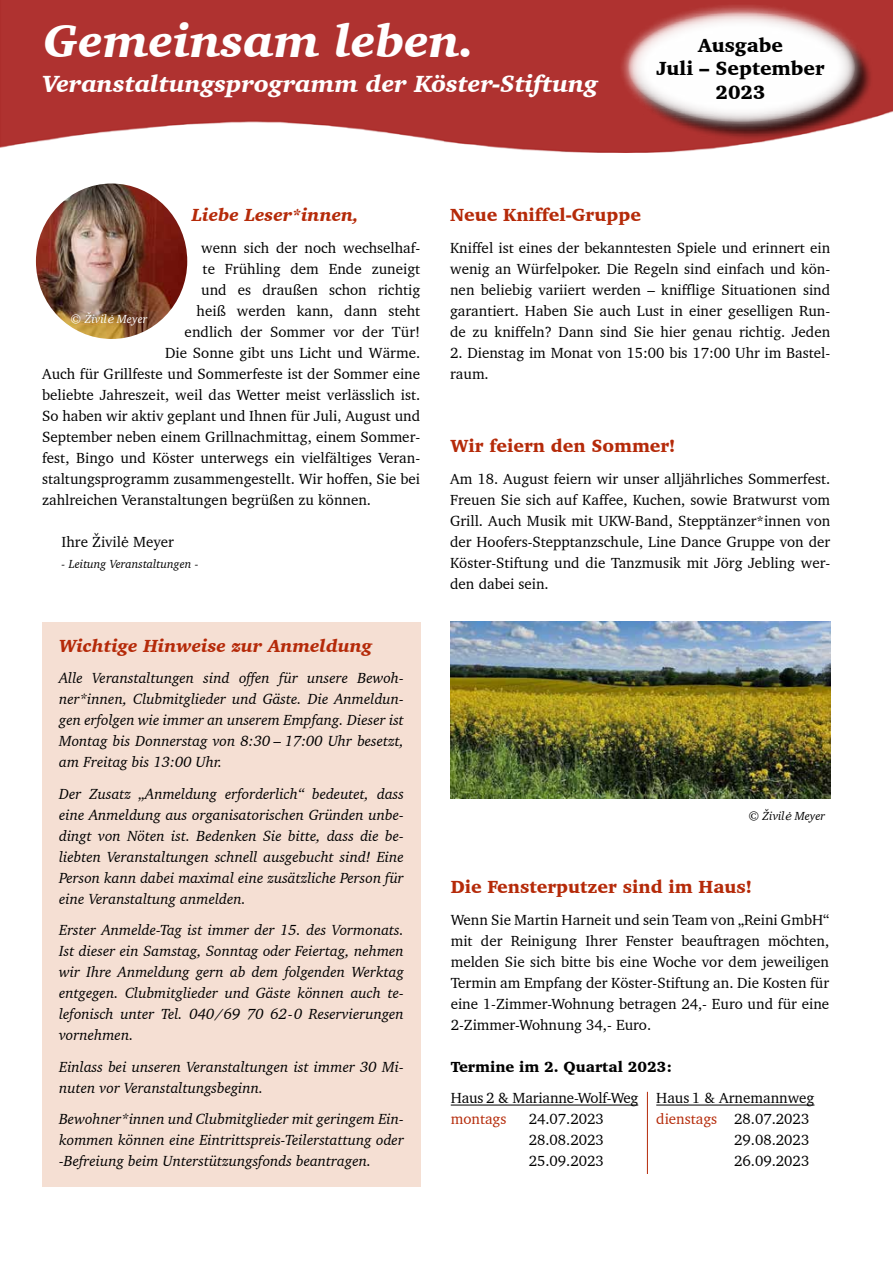
<style>
.page{position:relative;width:893px;height:1263px;background:#fff}
.page>*{position:absolute;margin:0;border:0;box-sizing:border-box;transform-origin:0 0}
.t1{font:italic 900 46.5px "Charter BT";color:#fff}
.t2{font:italic 900 24px "Charter BT";color:#fff}
.t3{font:900 19.5px/23.4px "Charter BT";color:#000;text-align:center}
.t4{font:900 18px "Charter BT";color:#b52a09}
.t5{font:italic 900 18px "Charter BT";color:#b52a09}
.t6{font:15px/21px "Charter BT";color:#000;text-align:justify}
.t7{font:italic 15px/21px "Charter BT";color:#000;text-align:justify}
.t8{font:900 15px "Charter BT";color:#000}
.t9{font:15px "Charter BT";color:#b52a09}
.t10{font:italic 12px "Charter BT";color:#000}
.t11{font:italic 12px "Charter BT";color:#fff}
.s1{font-family:"Bookman Old Style"}
.s2{color:#b52a09}
</style>
<div class="page">
<img style="left:0;top:0;width:893px;height:152px">
<img style="left:0;top:0;width:1px;height:102px">
<img style="left:450px;top:622px;width:380px;height:177px">
<div style="left:631px;top:15px;width:242px;height:125px;background:#000;opacity:.75"></div>
<div style="left:619px;top:3px;width:245px;height:129px;background:#fff;opacity:.75"></div>
<svg style="left:628px;top:12px;width:227px;height:110px"></svg>
<div style="left:42px;top:622px;width:379px;height:564px;background:#f5dfd3"></div>
<img style="left:36px;top:183px;width:151px;height:156px">
<hr style="left:451px;top:1104px;width:187px;height:1px;background:#000">
<hr style="left:656px;top:1104px;width:158px;height:1px;background:#000">
<hr style="left:647px;top:1092px;width:1px;height:82px;background:#b52a09">
<h1 class="t1" style="left:44px;top:12px;width:433px">Gemeinsam leben.</h1>
<h2 class="t2" style="left:43px;top:69px;width:557px">Veranstaltungsprogramm der Köster-Stiftung</h2>
<h3 class="t3" style="left:656px;top:33px;width:170px">Ausgabe<br>Juli – September<br>2023</h3>
<p class="t5" style="left:192px;top:204px;width:169px">Liebe Leser*innen,</p>
<p class="t6" style="left:201px;top:237px;width:220px">wenn sich der noch wechselhaf-</p>
<p class="t6" style="left:203px;top:258px;width:219px">te Frühling dem Ende zuneigt</p>
<p class="t6" style="left:201px;top:279px;width:221px">und es draußen schon richtig</p>
<p class="t6" style="left:197px;top:300px;width:225px">heiß werden kann, dann steht</p>
<p class="t6" style="left:185px;top:321px;width:237px">endlich der Sommer vor der Tür!</p>
<p class="t6" style="left:165px;top:342px;width:257px">Die Sonne gibt uns Licht und Wärme.</p>
<p class="t6" style="left:42px;top:363px;width:379px">Auch für Grillfeste und Sommerfeste ist der Sommer eine</p>
<p class="t6" style="left:42px;top:384px;width:380px">beliebte Jahreszeit, weil das Wetter meist verlässlich ist.</p>
<p class="t6" style="left:42px;top:405px;width:380px">So haben wir aktiv geplant und Ihnen für Juli, August und</p>
<p class="t6" style="left:42px;top:426px;width:380px">September neben einem Grillnachmittag, einem Sommer-</p>
<p class="t6" style="left:42px;top:447px;width:380px">fest, Bingo und Köster unterwegs ein vielfältiges Veran-</p>
<p class="t6" style="left:42px;top:468px;width:380px">staltungsprogramm zusammengestellt. Wir hoffen, Sie bei</p>
<p class="t6" style="left:42px;top:489px;width:330px">zahlreichen Veranstaltungen begrüßen zu können.</p>
<p class="t6" style="left:62px;top:531px;width:114px">Ihre Živil<span class="s1">ė</span> Meyer</p>
<p class="t10" style="left:62px;top:556px;width:138px">- Leitung Veranstaltungen -</p>
<p class="t11" style="left:71px;top:311px;width:78px">© Živil<span class="s1">ė</span> Meyer</p>
<p class="t5" style="left:59px;top:634px;width:315px">Wichtige Hinweise zur Anmeldung</p>
<p class="t7" style="left:59px;top:667px;width:346px">Alle Veranstaltungen sind offen für unsere Bewoh&shy;ner*innen, Clubmitglieder und Gäste. Die Anmeldun&shy;gen erfolgen wie immer an unserem Empfang. Dieser ist Montag bis Donnerstag von 8:30 – 17:00 Uhr besetzt, am Freitag bis 13:00 Uhr.</p>
<p class="t7" style="left:59px;top:783px;width:346px">Der Zusatz „Anmeldung erforderlich“ bedeutet, dass eine Anmeldung aus organisatorischen Gründen unbe&shy;dingt von Nöten ist. Bedenken Sie bitte, dass die be&shy;liebten Veranstaltungen schnell ausgebucht sind! Eine Person kann dabei maximal eine zusätzliche Person für eine Veranstaltung anmelden.</p>
<p class="t7" style="left:59px;top:919px;width:346px">Erster Anmelde-Tag ist immer der 15. des Vormonats.<br>Ist dieser ein Samstag, Sonntag oder Feiertag, nehmen wir Ihre Anmeldung gern ab dem folgenden Werktag entgegen. Clubmitglieder und Gäste können auch te&shy;lefonisch unter Tel. 040/69 70 62-0 Reservierungen vornehmen.</p>
<p class="t7" style="left:59px;top:1056px;width:346px">Einlass bei unseren Veranstaltungen ist immer 30 Mi&shy;nuten vor Veranstaltungsbeginn.</p>
<p class="t7" style="left:59px;top:1108px;width:346px">Bewohner*innen und Clubmitglieder mit geringem Ein&shy;kommen können eine Eintrittspreis-Teilerstattung oder -Befreiung beim Unterstützungsfonds beantragen.</p>
<p class="t4" style="left:450px;top:204px;width:192px">Neue Kniffel-Gruppe</p>
<p class="t6" style="left:450px;top:237px;width:382px">Kniffel ist eines der bekanntesten Spiele und erinnert ein wenig an Würfelpoker. Die Regeln sind einfach und kön&shy;nen beliebig variiert werden – knifflige Situationen sind garantiert. Haben Sie auch Lust in einer geselligen Run&shy;de zu kniffeln? Dann sind Sie hier genau richtig. Jeden</p>
<p class="t6" style="left:450px;top:342px;width:382px">2. Dienstag im Monat von 15:00 bis 17:00 Uhr im Bastel&shy;raum.</p>
<p class="t4" style="left:451px;top:435px;width:226px">Wir feiern den Sommer!</p>
<p class="t6" style="left:450px;top:468px;width:382px">Am 18. August feiern wir unser alljährliches Sommerfest.<br>Freuen Sie sich auf Kaffee, Kuchen, sowie Bratwurst vom Grill. Auch Musik mit UKW-Band, Stepptänzer*innen von der Hoofers-Stepptanzschule, Line Dance Gruppe von der Köster-Stiftung und die Tanzmusik mit Jörg Jebling wer&shy;den dabei sein.</p>
<p class="t10" style="left:748px;top:808px;width:78px">© Živil<span class="s1">ė</span> Meyer</p>
<p class="t4" style="left:451px;top:876px;width:303px">Die Fensterputzer sind im Haus!</p>
<p class="t6" style="left:451px;top:909px;width:380px">Wenn Sie Martin Harneit und sein Team von „Reini GmbH“ mit der Reinigung Ihrer Fenster beauftragen möchten, melden Sie sich bitte bis eine Woche vor dem jeweiligen Termin am Empfang der Köster-Stiftung an. Die Kosten für eine 1-Zimmer-Wohnung betragen 24,- Euro und für eine 2-Zimmer-Wohnung 34,- Euro.</p>
<p class="t8" style="left:451px;top:1057px;width:223px">Termine im 2. Quartal 2023:</p>
<p class="t6" style="left:451px;top:1087px;width:365px">Haus 2 &amp; Marianne-Wolf-Weg Haus 1 &amp; Arnemannweg</p>
<p class="t9" style="left:451px;top:1110px;width:57px">montags</p>
<p class="t6" style="left:529px;top:1108px;width:77px">24.07.2023</p>
<p class="t6" style="left:656px;top:1108px;width:155px"><span class="s2">dienstags</span> 28.07.2023</p>
<p class="t6" style="left:529px;top:1129px;width:77px">28.08.2023</p>
<p class="t6" style="left:734px;top:1129px;width:77px">29.08.2023</p>
<p class="t6" style="left:529px;top:1150px;width:77px">25.09.2023</p>
<p class="t6" style="left:734px;top:1150px;width:77px">26.09.2023</p>
</div>
